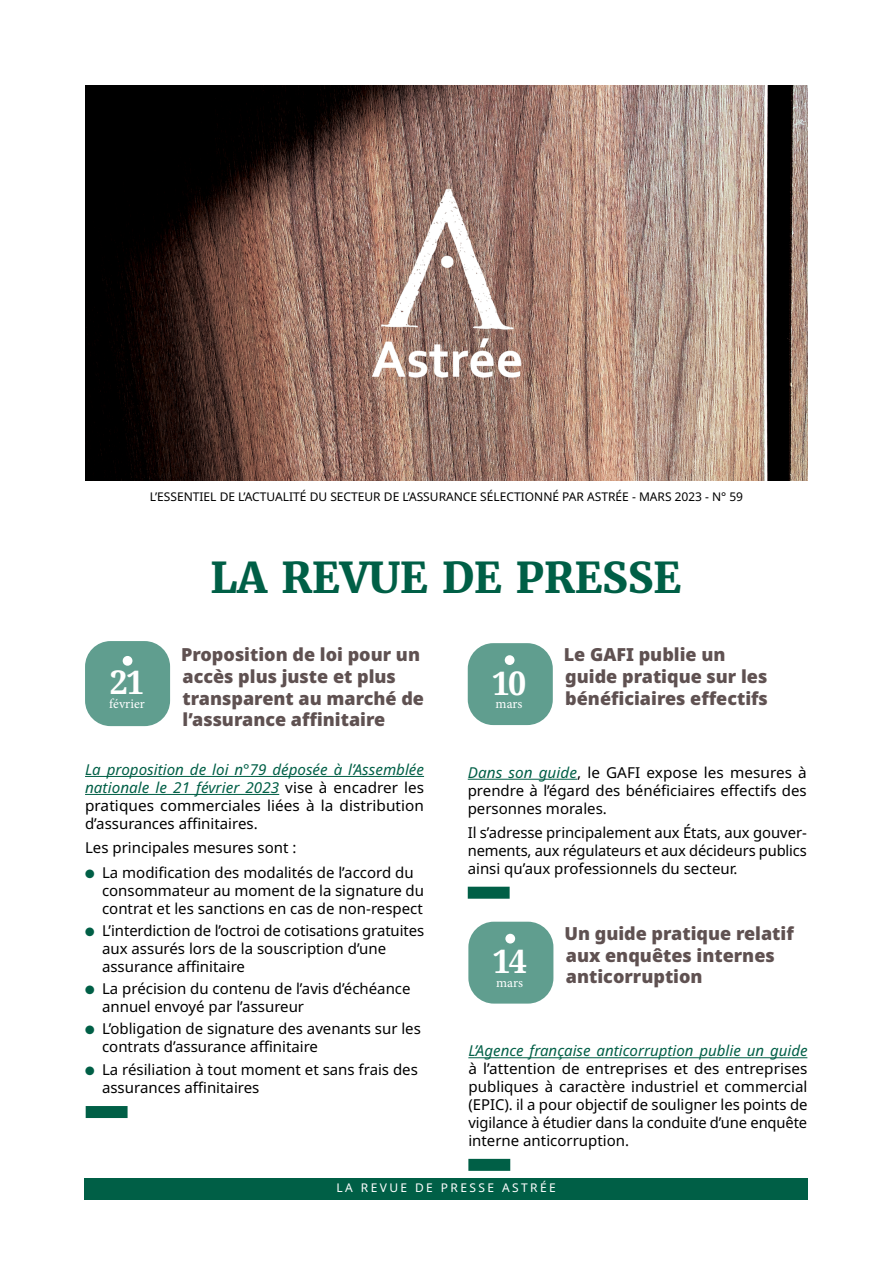
<style>
.page{position:relative;width:893px;height:1263px;background:#fff}
.page>*{position:absolute;margin:0;border:0;box-sizing:border-box;transform-origin:0 0}
.t1{font:900 42px "Merriweather";color:#005f46}
.t2{font:700 32.4px "Noto Serif";color:#fff}
.t3{font:900 18px/21.6px "Noto Sans";color:#5f5151}
.t4{font:15px/18px "Noto Sans";color:#000;text-align:justify}
.t5{font:13.5px "Minion Pro";letter-spacing:-.005em;color:#fff}
.t6{font:12px "Noto Sans";color:#000}
.t7{font:12px "Noto Sans";letter-spacing:.2em;color:#fff}
.s1{font-style:italic;color:#005f46}
.s2{color:#005f46}
</style>
<div class="page">
<img style="left:85px;top:85px;width:723px;height:395px">
<hr style="left:85px;top:776px;width:339px;height:1px;background:#005f46">
<hr style="left:85px;top:794px;width:194px;height:1px;background:#005f46">
<div style="left:85px;top:641px;width:85px;height:85px;background:#609e8f;border-radius:26px"></div>
<div style="left:123px;top:656px;width:9px;height:10px;background:#fff;border-radius:50%"></div>
<div style="left:84px;top:1178px;width:724px;height:21px;background:#005f46"></div>
<hr style="left:468px;top:779px;width:109px;height:1px;background:#005f46">
<div style="left:468px;top:643px;width:85px;height:82px;background:#609e8f;border-radius:26px"></div>
<div style="left:86px;top:1106px;width:42px;height:12px;background:#005f46"></div>
<div style="left:505px;top:655px;width:9px;height:10px;background:#fff;border-radius:50%"></div>
<div style="left:468px;top:887px;width:42px;height:12px;background:#005f46"></div>
<hr style="left:468px;top:1057px;width:339px;height:1px;background:#005f46">
<div style="left:468px;top:922px;width:85px;height:81px;background:#609e8f;border-radius:26px"></div>
<div style="left:505px;top:934px;width:10px;height:9px;background:#fff;border-radius:50%"></div>
<div style="left:468px;top:1159px;width:42px;height:12px;background:#005f46"></div>
<p class="t6" style="left:150px;top:490px;width:595px">L’ESSENTIEL DE L’ACTUALITÉ DU SECTEUR DE L’ASSURANCE SÉLECTIONNÉ PAR ASTRÉE - MARS 2023 - N° 59</p>
<p class="t1" style="left:211px;top:548px;width:472px">LA REVUE DE PRESSE</p>
<p class="t3" style="left:181px;top:644px;width:244px">Proposition de loi pour un accès plus juste et plus transparent au marché de l’assurance affinitaire</p>
<p class="t4" style="left:85px;top:761px;width:341px"><span class="s1">La proposition de loi n°79 déposée à l’Assemblée nationale le 21 février 2023</span> vise à encadrer les pratiques commerciales liées à la distribution d’assurances affinitaires.</p>
<p class="t4" style="left:85px;top:839px;width:213px">Les principales mesures sont :</p>
<p class="t4" style="left:102px;top:863px;width:324px;text-indent:-17px"><span class="s2">●</span> La modification des modalités de l’accord du consommateur au moment de la signature du</p>
<p class="t4" style="left:102px;top:899px;width:322px">contrat et les sanctions en cas de non-respect</p>
<p class="t4" style="left:85px;top:922px;width:341px"><span class="s2">●</span> L’interdiction de l’octroi de cotisations gratuites</p>
<p class="t4" style="left:102px;top:940px;width:286px">aux assurés lors de la souscription d’une assurance affinitaire</p>
<p class="t4" style="left:85px;top:980px;width:327px"><span class="s2">●</span> La précision du contenu de l’avis d’échéance</p>
<p class="t4" style="left:102px;top:998px;width:204px">annuel envoyé par l’assureur</p>
<p class="t4" style="left:85px;top:1020px;width:337px"><span class="s2">●</span> L’obligation de signature des avenants sur les</p>
<p class="t4" style="left:102px;top:1038px;width:218px">contrats d’assurance affinitaire</p>
<p class="t4" style="left:85px;top:1060px;width:334px"><span class="s2">●</span> La résiliation à tout moment et sans frais des</p>
<p class="t4" style="left:102px;top:1078px;width:159px">assurances affinitaires</p>
<p class="t2" style="left:110px;top:660px;width:36px">21</p>
<p class="t5" style="left:109px;top:694px;width:37px">février</p>
<p class="t2" style="left:492px;top:660px;width:36px">10</p>
<p class="t5" style="left:496px;top:695px;width:28px">mars</p>
<p class="t3" style="left:564px;top:644px;width:206px">Le GAFI publie un guide pratique sur les bénéficiaires effectifs</p>
<p class="t4" style="left:468px;top:763px;width:341px"><span class="s1">Dans son guide</span>, le GAFI expose les mesures à prendre à l’égard des bénéficiaires effectifs des personnes morales.</p>
<p class="t4" style="left:468px;top:824px;width:341px">Il s’adresse principalement aux États, aux gouver&shy;nements, aux régulateurs et aux décideurs publics ainsi qu’aux professionnels du secteur.</p>
<p class="t2" style="left:492px;top:939px;width:36px">14</p>
<p class="t5" style="left:496px;top:973px;width:28px">mars</p>
<p class="t3" style="left:564px;top:923px;width:231px">Un guide pratique relatif aux enquêtes internes anticorruption</p>
<p class="t4" style="left:468px;top:1042px;width:341px"><span class="s1">L’Agence française anticorruption publie un guide </span>à l’attention de entreprises et des entreprises publiques à caractère industriel et commercial (EPIC). il a pour objectif de souligner les points de vigilance à étudier dans la conduite d’une enquête interne anticorruption.</p>
<p class="t7" style="left:337px;top:1180px;width:221px">LA REVUE DE PRESSE ASTRÉE</p>
</div>
